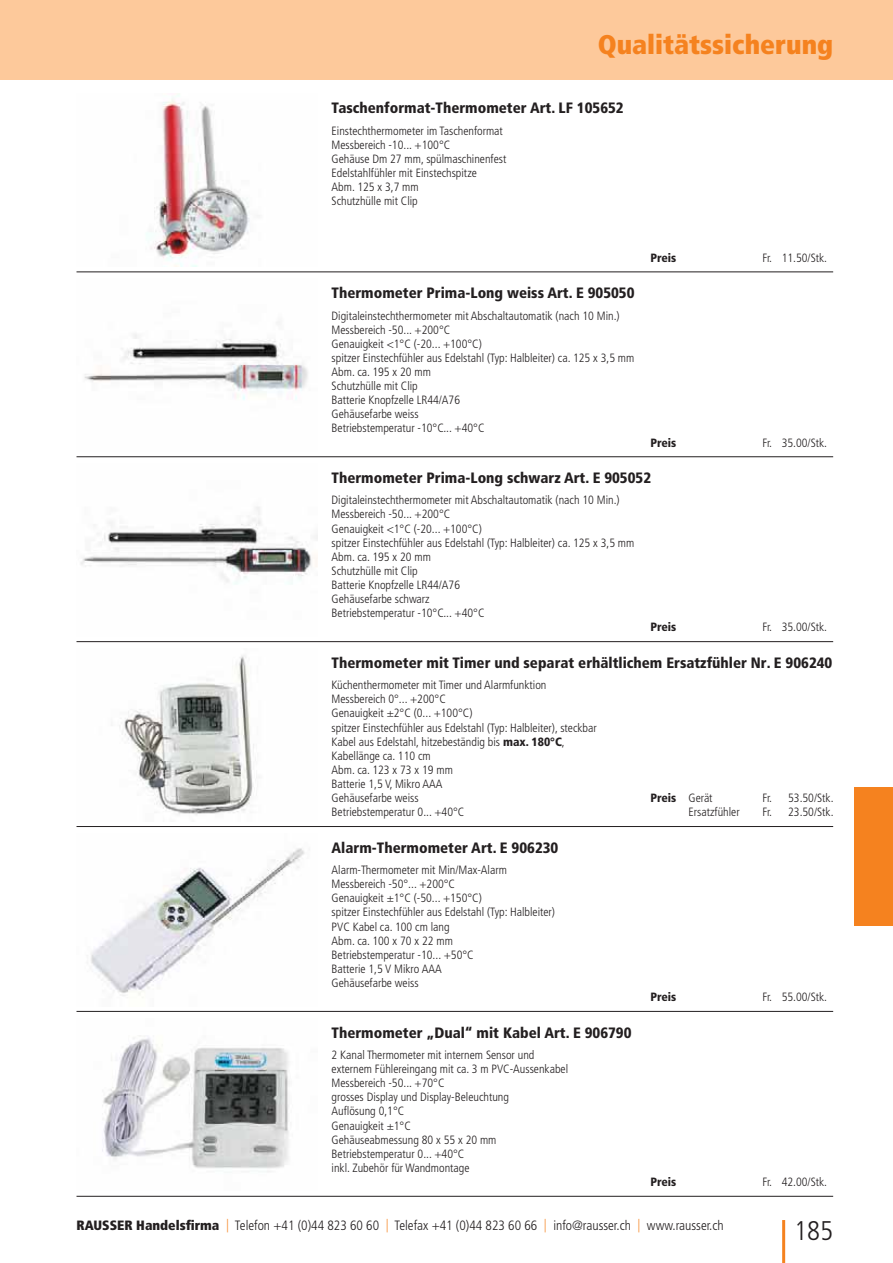
<style>
.page{position:relative;width:893px;height:1263px;background:#fff}
.page>*{position:absolute;margin:0;border:0;box-sizing:border-box;transform-origin:0 0}
.t1{font:900 condensed 27px "Frutiger LT Std";color:#f5821f}
.t2{font:300 condensed 27px "Frutiger LT Std";color:#231f20}
.t3{font:900 condensed 15px "Frutiger LT Std";color:#231f20}
.t4{font:300 condensed 13.5px "Frutiger LT Std";color:#231f20}
.t5{font:300 condensed 12px/14.1px "Frutiger LT Std";color:#231f20}
.t6{font:900 condensed 12px "Frutiger LT Std";color:#231f20}
.s1{font-weight:900}
.s2{font-weight:300}
.s3{color:#f5821f}
</style>
<div class="page">
<div style="left:0;top:0;width:893px;height:80px;background:#fdc99b"></div>
<div style="left:854px;top:787px;width:39px;height:139px;background:#f5821f"></div>
<hr style="left:782px;top:1220px;width:3px;height:43px;background:#f5821f">
<hr style="left:77px;top:272px;width:756px;height:1px;background:#231f20">
<img style="left:146px;top:95px;width:104px;height:171px">
<hr style="left:77px;top:456px;width:756px;height:1px;background:#231f20">
<img style="left:84px;top:322px;width:224px;height:78px">
<hr style="left:77px;top:641px;width:756px;height:1px;background:#231f20">
<img style="left:80px;top:507px;width:238px;height:77px">
<hr style="left:77px;top:826px;width:756px;height:1px;background:#231f20">
<img style="left:119px;top:655px;width:138px;height:160px">
<hr style="left:77px;top:1011px;width:756px;height:1px;background:#231f20">
<img style="left:91px;top:848px;width:214px;height:150px">
<hr style="left:77px;top:1196px;width:756px;height:1px;background:#231f20">
<img style="left:102px;top:1035px;width:187px;height:137px">
<h1 class="t1" style="left:598px;top:34px;width:237px">Qualitätssicherung</h1>
<p class="t3" style="left:332px;top:102px;width:294px">Taschenformat-Thermometer Art. LF 105652</p>
<p class="t5" style="left:332px;top:124px;width:176px">Einstechthermometer im Taschenformat<br>Messbereich -10... +100°C<br>Gehäuse Dm 27 mm, spülmaschinenfest<br>Edelstahlfühler mit Einstechspitze<br>Abm. 125 x 3,7 mm<br>Schutzhülle mit Clip</p>
<p class="t3" style="left:332px;top:287px;width:304px">Thermometer Prima-Long weiss Art. E 905050</p>
<p class="t5" style="left:332px;top:309px;width:304px">Digitaleinstechthermometer mit Abschaltautomatik (nach 10 Min.)<br>Messbereich -50... +200°C<br>Genauigkeit &lt;1°C (-20... +100°C)<br>spitzer Einstechfühler aus Edelstahl (Typ: Halbleiter) ca. 125 x 3,5 mm Abm. ca. 195 x 20 mm<br>Schutzhülle mit Clip<br>Batterie Knopfzelle LR44/A76<br>Gehäusefarbe weiss<br>Betriebstemperatur -10°C... +40°C</p>
<p class="t6" style="left:650px;top:252px;width:28px">Preis</p>
<p class="t5" style="left:762px;top:251px;width:66px">Fr. 11.50/Stk.</p>
<p class="t6" style="left:650px;top:437px;width:28px">Preis</p>
<p class="t5" style="left:762px;top:436px;width:66px">Fr. 35.00/Stk.</p>
<p class="t3" style="left:332px;top:472px;width:321px">Thermometer Prima-Long schwarz Art. E 905052</p>
<p class="t5" style="left:332px;top:494px;width:304px">Digitaleinstechthermometer mit Abschaltautomatik (nach 10 Min.)<br>Messbereich -50... +200°C<br>Genauigkeit &lt;1°C (-20... +100°C)<br>spitzer Einstechfühler aus Edelstahl (Typ: Halbleiter) ca. 125 x 3,5 mm Abm. ca. 195 x 20 mm<br>Schutzhülle mit Clip<br>Batterie Knopfzelle LR44/A76<br>Gehäusefarbe schwarz<br>Betriebstemperatur -10°C... +40°C</p>
<p class="t6" style="left:650px;top:622px;width:28px">Preis</p>
<p class="t5" style="left:762px;top:621px;width:66px">Fr. 35.00/Stk.</p>
<p class="t3" style="left:332px;top:657px;width:502px">Thermometer mit Timer und separat erhältlichem Ersatzfühler Nr. E 906240</p>
<p class="t5" style="left:332px;top:679px;width:267px">Küchenthermometer mit Timer und Alarmfunktion Messbereich 0°... +200°C<br>Genauigkeit ±2°C (0... +100°C)<br>spitzer Einstechfühler aus Edelstahl (Typ: Halbleiter), steckbar Kabel aus Edelstahl, hitzebeständig bis <span class="s1">max. 180°C</span>, Kabellänge ca. 110 cm<br>Abm. ca. 123 x 73 x 19 mm<br>Batterie 1,5 V, Mikro AAA<br>Gehäusefarbe weiss<br>Betriebstemperatur 0... +40°C</p>
<p class="t6" style="left:650px;top:793px;width:64px">Preis <span class="s2">Gerät</span></p>
<p class="t5" style="left:762px;top:792px;width:72px">Fr. 53.50/Stk.</p>
<p class="t5" style="left:689px;top:806px;width:53px">Ersatzfühler</p>
<p class="t5" style="left:762px;top:806px;width:72px">Fr. 23.50/Stk.</p>
<p class="t3" style="left:332px;top:841px;width:228px">Alarm-Thermometer Art. E 906230</p>
<p class="t5" style="left:332px;top:864px;width:225px">Alarm-Thermometer mit Min/Max-Alarm<br>Messbereich -50°... +200°C<br>Genauigkeit ±1°C (-50... +150°C)<br>spitzer Einstechfühler aus Edelstahl (Typ: Halbleiter)<br>PVC Kabel ca. 100 cm lang<br>Abm. ca. 100 x 70 x 22 mm<br>Betriebstemperatur -10... +50°C<br>Batterie 1,5 V Mikro AAA<br>Gehäusefarbe weiss</p>
<p class="t3" style="left:332px;top:1026px;width:301px">Thermometer „Dual“ mit Kabel Art. E 906790</p>
<p class="t5" style="left:332px;top:1048px;width:238px">2 Kanal Thermometer mit internem Sensor und externem Fühlereingang mit ca. 3 m PVC-Aussenkabel<br>Messbereich -50... +70°C<br>grosses Display und Display-Beleuchtung<br>Auflösung 0,1°C<br>Genauigkeit ±1°C<br>Gehäuseabmessung 80 x 55 x 20 mm<br>Betriebstemperatur 0... +40°C<br>inkl. Zubehör für Wandmontage</p>
<p class="t6" style="left:650px;top:992px;width:28px">Preis</p>
<p class="t5" style="left:762px;top:991px;width:66px">Fr. 55.00/Stk.</p>
<p class="t6" style="left:650px;top:1177px;width:28px">Preis</p>
<p class="t5" style="left:762px;top:1175px;width:66px">Fr. 42.00/Stk.</p>
<p class="t4" style="left:77px;top:1220px;width:649px"><span class="s1">RAUSSER Handelsfirma</span> <span class="s3">|</span> Telefon +41 (0)44 823 60 60 <span class="s3">|</span> Telefax +41 (0)44 823 60 66 <span class="s3">|</span> info@rausser.ch <span class="s3">|</span> www.rausser.ch</p>
<h1 class="t2" style="left:794px;top:1219px;width:40px">185</h1>
</div>
